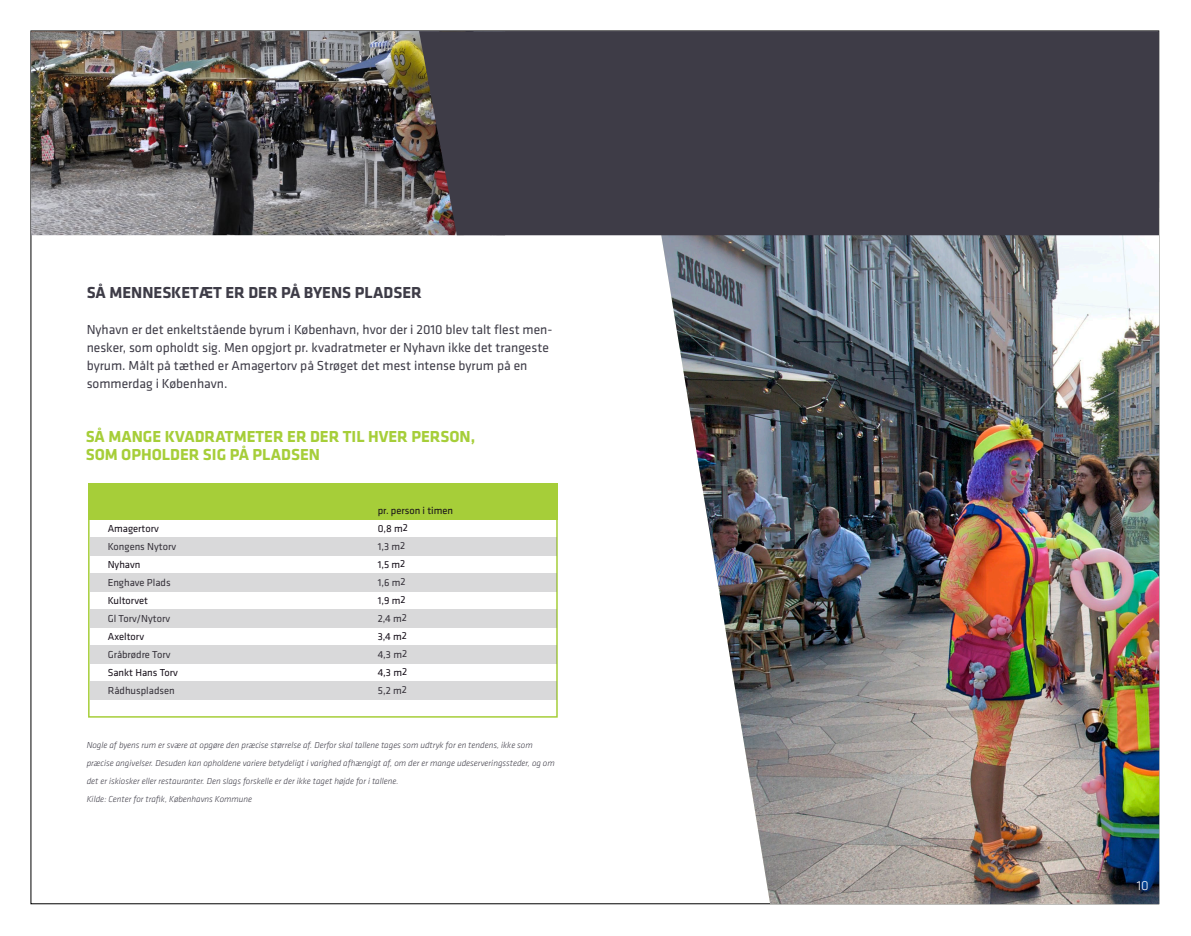
<style>
.page{position:relative;width:1191px;height:936px;background:#fff}
.page>*{position:absolute;margin:0;border:0;box-sizing:border-box;transform-origin:0 0}
.t1{font:700 16.5px/18px "Klavika";color:#a6ce39}
.t2{font:700 16.5px "Klavika";color:#3e3c47}
.t3{font:13.5px/18px "Klavika";color:#3e3c47}
.t4{font:300 13.5px "Klavika";color:#fff}
.t5{font:10.5px "Klavika";color:#17101a}
.t6{font:italic 300 9px/18px "Klavika";color:#3e3c47}
</style>
<div class="page">
<img style="left:657px;top:235px;width:502px;height:669px">
<img style="left:31px;top:31px;width:388px;height:204px">
<div style="left:419px;top:31px;width:740px;height:204px;background:#3e3c47"></div>
<div style="left:88px;top:483px;width:470px;height:36px;background:#a6ce39"></div>
<div style="left:90px;top:537px;width:466px;height:18px;background:#d9d9da"></div>
<div style="left:90px;top:681px;width:466px;height:18px;background:#d9d9da"></div>
<div style="left:90px;top:609px;width:466px;height:18px;background:#d9d9da"></div>
<div style="left:90px;top:573px;width:466px;height:18px;background:#d9d9da"></div>
<div style="left:90px;top:645px;width:466px;height:18px;background:#d9d9da"></div>
<h1 class="t2" style="left:87px;top:283px;width:336px">SÅ MENNESKETÆT ER DER PÅ BYENS PLADSER</h1>
<p class="t3" style="left:87px;top:321px;width:467px">Nyhavn er det enkeltstående byrum i København, hvor der i 2010 blev talt flest men&shy;nesker, som opholdt sig. Men opgjort pr. kvadratmeter er Nyhavn ikke det trangeste byrum. Målt på tæthed er Amagertorv på Strøget det mest intense byrum på en sommerdag i København.</p>
<h1 class="t1" style="left:86px;top:427px;width:391px">SÅ MANGE KVADRATMETER ER DER TIL HVER PERSON,<br>SOM OPHOLDER SIG PÅ PLADSEN</h1>
<p class="t5" style="left:378px;top:505px;width:77px">pr. person i timen</p>
<p class="t5" style="left:108px;top:523px;width:53px">Amagertorv</p>
<p class="t5" style="left:378px;top:523px;width:32px">0,8 m2</p>
<p class="t5" style="left:108px;top:541px;width:70px">Kongens Nytorv</p>
<p class="t5" style="left:378px;top:541px;width:29px">1,3 m2</p>
<p class="t5" style="left:108px;top:559px;width:34px">Nyhavn</p>
<p class="t5" style="left:378px;top:559px;width:29px">1,5 m2</p>
<p class="t5" style="left:108px;top:577px;width:64px">Enghave Plads</p>
<p class="t5" style="left:378px;top:577px;width:29px">1,6 m2</p>
<p class="t5" style="left:108px;top:595px;width:42px">Kultorvet</p>
<p class="t5" style="left:378px;top:595px;width:29px">1,9 m2</p>
<p class="t5" style="left:108px;top:613px;width:64px">Gl Torv/Nytorv</p>
<p class="t5" style="left:378px;top:613px;width:30px">2,4 m2</p>
<p class="t5" style="left:108px;top:631px;width:38px">Axeltorv</p>
<p class="t5" style="left:378px;top:631px;width:30px">3,4 m2</p>
<p class="t5" style="left:108px;top:649px;width:64px">Gråbrødre Torv</p>
<p class="t5" style="left:378px;top:649px;width:31px">4,3 m2</p>
<p class="t5" style="left:108px;top:667px;width:72px">Sankt Hans Torv</p>
<p class="t5" style="left:378px;top:667px;width:31px">4,3 m2</p>
<p class="t5" style="left:108px;top:685px;width:69px">Rådhuspladsen</p>
<p class="t5" style="left:378px;top:685px;width:31px">5,2 m2</p>
<p class="t6" style="left:87px;top:737px;width:469px">Nogle af byens rum er svære at opgøre den præcise størrelse af. Derfor skal tallene tages som udtryk for en tendens, ikke som præcise angivelser. Desuden kan opholdene variere betydeligt i varighed afhængigt af, om der er mange udeserveringssteder, og om det er iskiosker eller restauranter. Den slags forskelle er der ikke taget højde for i tallene.<br>Kilde: Center for trafik, Københavns Kommune</p>
<h2 class="t4" style="left:1136px;top:880px;width:13px">10</h2>
</div>
